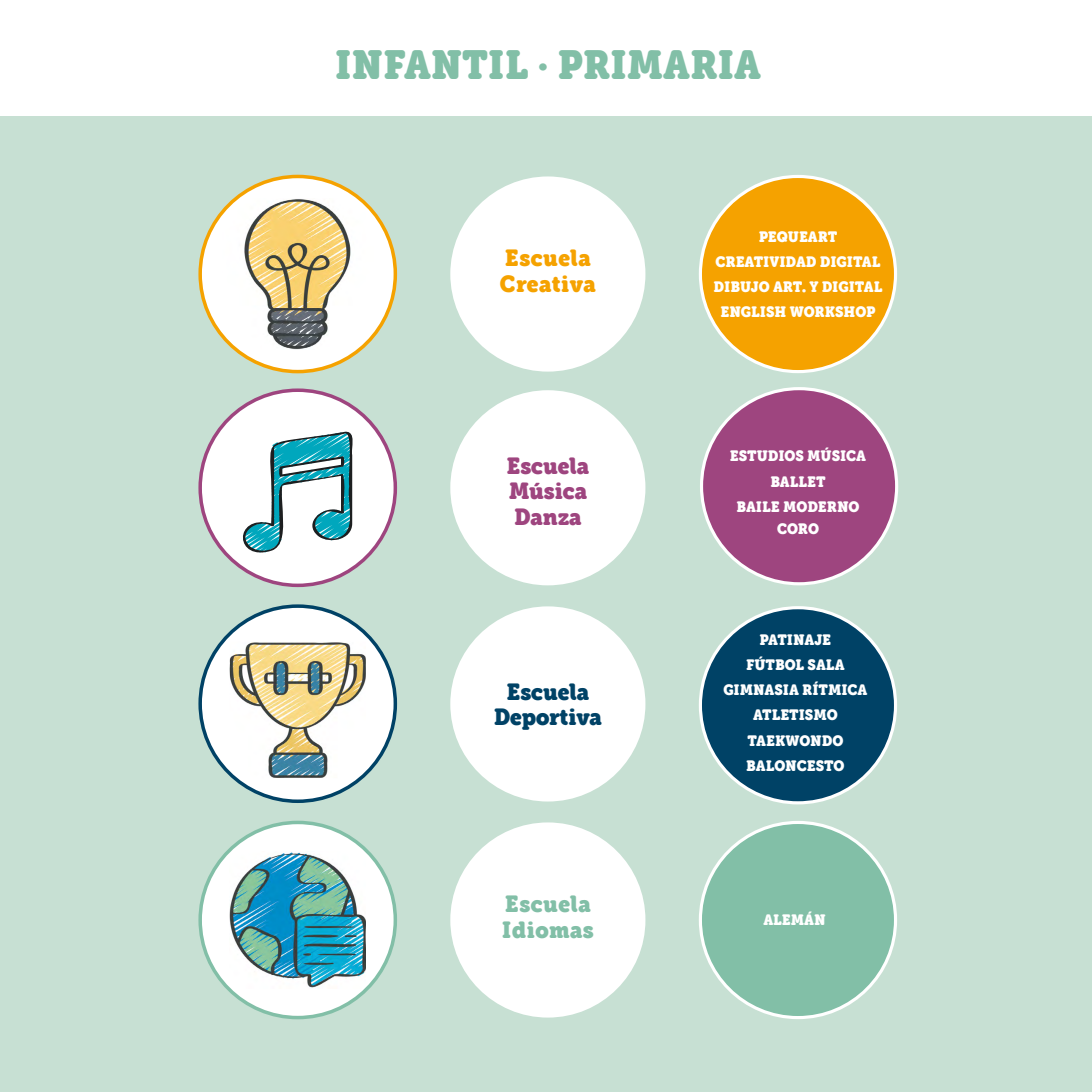
<style>
.page{position:relative;width:1092px;height:1092px;background:#fff}
.page>*{position:absolute;margin:0;border:0;box-sizing:border-box;transform-origin:0 0}
.t1{font:38.5px "eacologica round slab";color:#82bfa7}
.t2{font:22.05px/25.2px "eacologica round slab";color:#9e457f;text-align:justify}
.t3{font:22.05px/25.2px "eacologica round slab";color:#004266;text-align:center}
.t4{font:22.05px/26.4px "eacologica round slab";letter-spacing:.025em;color:#f5a200}
.t5{font:22.05px/26.4px "eacologica round slab";letter-spacing:.025em;color:#82bfa7}
.t6{font:14.17px/25.2px "eacologica round slab";color:#fff;text-align:center}
</style>
<div class="page">
<div style="left:0;top:116px;width:1091px;height:975px;background:#c7e0d3"></div>
<div style="left:200px;top:176px;width:195px;height:195px;background:#fff;border-radius:50%"></div>
<img style="left:222px;top:198px;width:151px;height:151px">
<div style="left:198px;top:175px;width:199px;height:198px;border:4px solid #f5a200;border-radius:50%"></div>
<div style="left:450px;top:176px;width:195px;height:195px;background:#fff;border-radius:50%"></div>
<div style="left:450px;top:822px;width:195px;height:195px;background:#fff;border-radius:50%"></div>
<div style="left:200px;top:390px;width:195px;height:195px;background:#fff;border-radius:50%"></div>
<div style="left:198px;top:388px;width:199px;height:199px;border:4px solid #9e457f;border-radius:50%"></div>
<div style="left:450px;top:390px;width:195px;height:195px;background:#fff;border-radius:50%"></div>
<div style="left:450px;top:606px;width:195px;height:195px;background:#fff;border-radius:50%"></div>
<div style="left:200px;top:822px;width:195px;height:195px;background:#fff;border-radius:50%"></div>
<img style="left:230px;top:851px;width:136px;height:137px">
<div style="left:198px;top:820px;width:199px;height:199px;border:4px solid #82bfa7;border-radius:50%"></div>
<div style="left:700px;top:822px;width:195px;height:195px;background:#82bfa7;border-radius:50%"></div>
<div style="left:700px;top:607px;width:195px;height:195px;background:#004266;border-radius:50%"></div>
<div style="left:700px;top:176px;width:195px;height:195px;background:#f5a200;border-radius:50%"></div>
<div style="left:701px;top:388px;width:195px;height:195px;background:#9e457f;border-radius:50%"></div>
<div style="left:200px;top:606px;width:195px;height:195px;background:#fff;border-radius:50%"></div>
<img style="left:230px;top:642px;width:136px;height:136px">
<div style="left:198px;top:604px;width:199px;height:199px;border:4px solid #004266;border-radius:50%"></div>
<svg style="left:233px;top:431px;width:125px;height:132px"></svg>
<h1 class="t1" style="left:335px;top:41px;width:427px">INFANTIL · PRIMARIA</h1>
<h2 class="t4" style="left:500px;top:245px;width:97px">Escuela<br>Creativa</h2>
<h2 class="t2" style="left:506px;top:453px;width:84px">Escuela Música Danza</h2>
<h2 class="t3" style="left:494px;top:679px;width:110px">Escuela<br>Deportiva</h2>
<h2 class="t5" style="left:502px;top:890px;width:93px">Escuela<br>Idiomas</h2>
<p class="t6" style="left:713px;top:224px;width:170px">PEQUEART<br>CREATIVIDAD DIGITAL<br>DIBUJO ART. Y DIGITAL<br>ENGLISH WORKSHOP</p>
<p class="t6" style="left:729px;top:443px;width:138px">ESTUDIOS MÚSICA<br>BALLET<br>BAILE MODERNO</p>
<p class="t6" style="left:777px;top:516px;width:43px">CORO</p>
<p class="t6" style="left:723px;top:627px;width:145px">PATINAJE<br>FÚTBOL SALA<br>GIMNASIA RÍTMICA<br>ATLETISMO<br>TAEKWONDO<br>BALONCESTO</p>
<p class="t6" style="left:763px;top:907px;width:64px">ALEMÁN</p>
</div>
